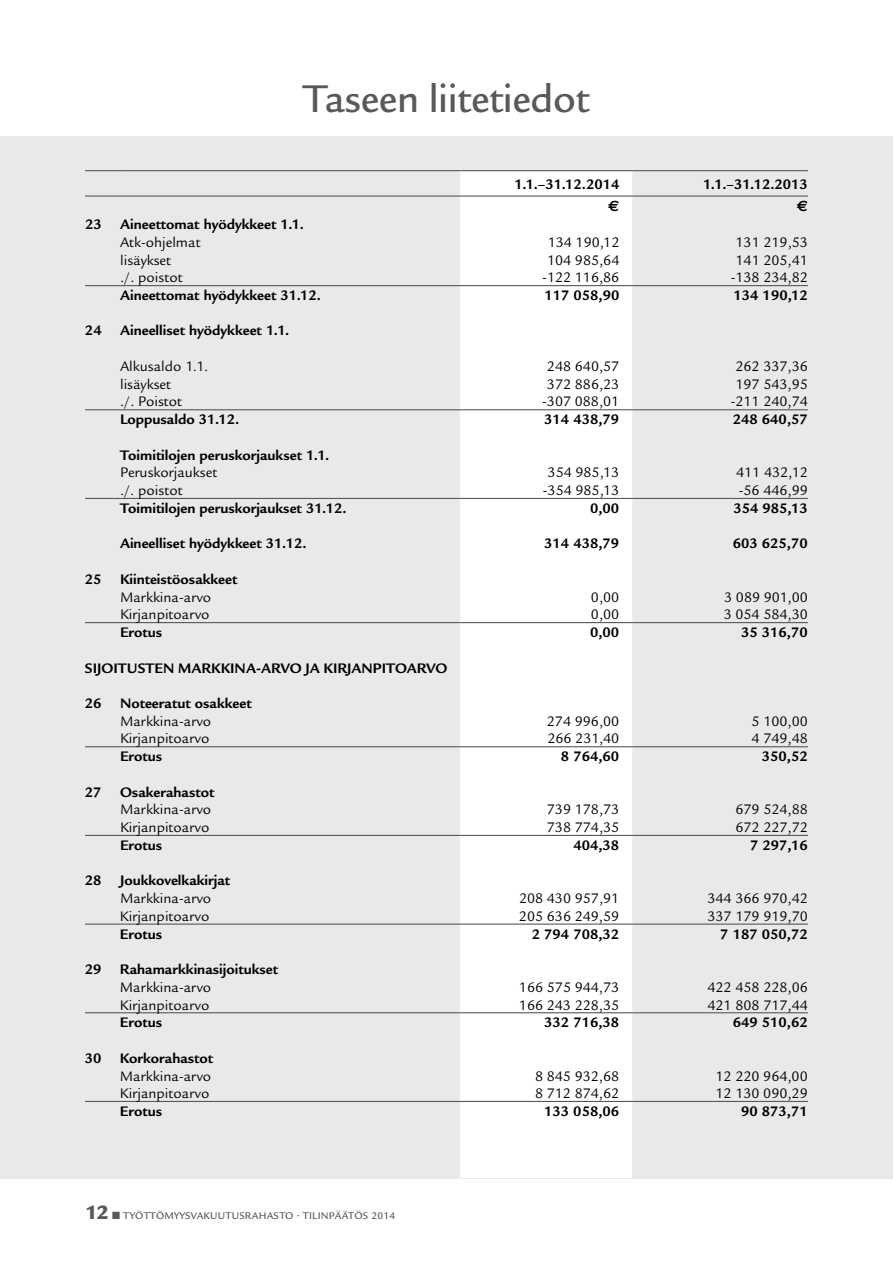
<style>
.page{position:relative;width:893px;height:1263px;background:#fff}
.page>*{position:absolute;margin:0;border:0;box-sizing:border-box;transform-origin:0 0}
.t1{font:500 42px "Legacy Sans";letter-spacing:-.01em;color:#58595b}
.t2{font:15px "Legacy Sans";color:#000}
.t3{font:700 15px "Legacy Sans";color:#000}
.t4{font:700 15px "Euro Sans";color:#000}
.t5{font:500 10.5px "Legacy Sans";letter-spacing:.025em;color:#58595b}
.s1{font-weight:900;font-size:21px}
</style>
<div class="page">
<div style="left:0;top:0;width:893px;height:1179px;background:#ebe9e7"></div>
<div style="left:0;top:0;width:893px;height:135px;background:#fff"></div>
<div style="left:460px;top:171px;width:172px;height:1007px;background:#fff"></div>
<hr style="left:85px;top:285px;width:35px;height:1px;background:#58595b">
<hr style="left:120px;top:285px;width:340px;height:1px;background:#58595b">
<hr style="left:632px;top:285px;width:176px;height:1px;background:#58595b">
<hr style="left:460px;top:285px;width:172px;height:1px;background:#58595b">
<hr style="left:85px;top:409px;width:35px;height:1px;background:#58595b">
<hr style="left:120px;top:409px;width:340px;height:1px;background:#58595b">
<hr style="left:632px;top:409px;width:176px;height:1px;background:#58595b">
<hr style="left:460px;top:409px;width:172px;height:1px;background:#58595b">
<hr style="left:85px;top:498px;width:35px;height:1px;background:#58595b">
<hr style="left:120px;top:498px;width:340px;height:1px;background:#58595b">
<hr style="left:632px;top:498px;width:176px;height:1px;background:#58595b">
<hr style="left:460px;top:498px;width:172px;height:1px;background:#58595b">
<hr style="left:85px;top:622px;width:35px;height:1px;background:#58595b">
<hr style="left:120px;top:622px;width:340px;height:1px;background:#58595b">
<hr style="left:632px;top:622px;width:176px;height:1px;background:#58595b">
<hr style="left:460px;top:622px;width:172px;height:1px;background:#58595b">
<hr style="left:85px;top:746px;width:35px;height:1px;background:#58595b">
<hr style="left:120px;top:746px;width:340px;height:1px;background:#58595b">
<hr style="left:632px;top:746px;width:176px;height:1px;background:#58595b">
<hr style="left:460px;top:746px;width:172px;height:1px;background:#58595b">
<hr style="left:85px;top:835px;width:35px;height:1px;background:#58595b">
<hr style="left:120px;top:835px;width:340px;height:1px;background:#58595b">
<hr style="left:632px;top:835px;width:176px;height:1px;background:#58595b">
<hr style="left:460px;top:835px;width:172px;height:1px;background:#58595b">
<hr style="left:85px;top:923px;width:35px;height:2px;background:#58595b">
<hr style="left:120px;top:923px;width:340px;height:2px;background:#58595b">
<hr style="left:632px;top:923px;width:176px;height:2px;background:#58595b">
<hr style="left:460px;top:923px;width:172px;height:2px;background:#58595b">
<hr style="left:85px;top:1012px;width:35px;height:1px;background:#58595b">
<hr style="left:120px;top:1012px;width:340px;height:1px;background:#58595b">
<hr style="left:632px;top:1012px;width:176px;height:1px;background:#58595b">
<hr style="left:460px;top:1012px;width:172px;height:1px;background:#58595b">
<hr style="left:85px;top:1101px;width:35px;height:1px;background:#58595b">
<hr style="left:120px;top:1101px;width:340px;height:1px;background:#58595b">
<hr style="left:632px;top:1101px;width:176px;height:1px;background:#58595b">
<hr style="left:460px;top:1101px;width:172px;height:1px;background:#58595b">
<hr style="left:85px;top:170px;width:35px;height:1px;background:#58595b">
<hr style="left:120px;top:170px;width:340px;height:1px;background:#58595b">
<hr style="left:460px;top:170px;width:172px;height:1px;background:#58595b">
<hr style="left:460px;top:195px;width:172px;height:2px;background:#58595b">
<hr style="left:632px;top:170px;width:176px;height:1px;background:#58595b">
<hr style="left:632px;top:195px;width:176px;height:2px;background:#58595b">
<hr style="left:85px;top:195px;width:35px;height:2px;background:#58595b">
<hr style="left:120px;top:195px;width:340px;height:2px;background:#58595b">
<h1 class="t1" style="left:303px;top:75px;width:288px">Taseen liitetiedot</h1>
<p class="t3" style="left:515px;top:175px;width:106px">1.1.–31.12.2014</p>
<p class="t3" style="left:703px;top:175px;width:106px">1.1.–31.12.2013</p>
<p class="t4" style="left:608px;top:197px;width:13px">€</p>
<p class="t4" style="left:797px;top:197px;width:13px">€</p>
<p class="t3" style="left:85px;top:216px;width:220px">23 Aineettomat hyödykkeet 1.1.</p>
<p class="t2" style="left:120px;top:234px;width:82px">Atk-ohjelmat</p>
<p class="t2" style="left:548px;top:234px;width:73px">134 190,12</p>
<p class="t2" style="left:736px;top:234px;width:74px">131 219,53</p>
<p class="t2" style="left:120px;top:251px;width:53px">lisäykset</p>
<p class="t2" style="left:547px;top:251px;width:74px">104 985,64</p>
<p class="t2" style="left:735px;top:251px;width:74px">141 205,41</p>
<p class="t2" style="left:120px;top:269px;width:64px">./. poistot</p>
<p class="t2" style="left:542px;top:269px;width:79px">-122 116,86</p>
<p class="t2" style="left:731px;top:269px;width:79px">-138 234,82</p>
<p class="t3" style="left:120px;top:287px;width:202px">Aineettomat hyödykkeet 31.12.</p>
<p class="t3" style="left:544px;top:287px;width:77px">117 058,90</p>
<p class="t3" style="left:733px;top:287px;width:76px">134 190,12</p>
<p class="t3" style="left:85px;top:322px;width:206px">24 Aineelliset hyödykkeet 1.1.</p>
<p class="t2" style="left:120px;top:358px;width:90px">Alkusaldo 1.1.</p>
<p class="t2" style="left:547px;top:358px;width:74px">248 640,57</p>
<p class="t2" style="left:735px;top:358px;width:74px">262 337,36</p>
<p class="t2" style="left:120px;top:375px;width:53px">lisäykset</p>
<p class="t2" style="left:547px;top:375px;width:74px">372 886,23</p>
<p class="t2" style="left:735px;top:375px;width:74px">197 543,95</p>
<p class="t2" style="left:120px;top:393px;width:64px">./. Poistot</p>
<p class="t2" style="left:542px;top:393px;width:79px">-307 088,01</p>
<p class="t2" style="left:731px;top:393px;width:79px">-211 240,74</p>
<p class="t3" style="left:120px;top:411px;width:121px">Loppusaldo 31.12.</p>
<p class="t3" style="left:544px;top:411px;width:77px">314 438,79</p>
<p class="t3" style="left:733px;top:411px;width:77px">248 640,57</p>
<p class="t3" style="left:120px;top:446px;width:211px">Toimitilojen peruskorjaukset 1.1.</p>
<p class="t2" style="left:120px;top:464px;width:99px">Peruskorjaukset</p>
<p class="t2" style="left:548px;top:464px;width:73px">354 985,13</p>
<p class="t2" style="left:736px;top:464px;width:73px">411 432,12</p>
<p class="t2" style="left:120px;top:482px;width:64px">./. poistot</p>
<p class="t2" style="left:543px;top:482px;width:78px">-354 985,13</p>
<p class="t2" style="left:739px;top:482px;width:71px">-56 446,99</p>
<p class="t3" style="left:120px;top:499px;width:228px">Toimitilojen peruskorjaukset 31.12.</p>
<p class="t3" style="left:590px;top:499px;width:31px">0,00</p>
<p class="t3" style="left:733px;top:499px;width:76px">354 985,13</p>
<p class="t3" style="left:120px;top:535px;width:188px">Aineelliset hyödykkeet 31.12.</p>
<p class="t3" style="left:544px;top:535px;width:77px">314 438,79</p>
<p class="t3" style="left:733px;top:535px;width:77px">603 625,70</p>
<p class="t3" style="left:85px;top:570px;width:154px">25 Kiinteistöosakkeet</p>
<p class="t2" style="left:120px;top:588px;width:93px">Markkina-arvo</p>
<p class="t2" style="left:591px;top:588px;width:30px">0,00</p>
<p class="t2" style="left:724px;top:588px;width:85px">3 089 901,00</p>
<p class="t2" style="left:120px;top:606px;width:91px">Kirjanpitoarvo</p>
<p class="t2" style="left:591px;top:606px;width:30px">0,00</p>
<p class="t2" style="left:724px;top:606px;width:86px">3 054 584,30</p>
<p class="t3" style="left:120px;top:624px;width:44px">Erotus</p>
<p class="t3" style="left:590px;top:624px;width:31px">0,00</p>
<p class="t3" style="left:741px;top:624px;width:68px">35 316,70</p>
<p class="t3" style="left:85px;top:659px;width:364px">SIJOITUSTEN MARKKINA-ARVO JA KIRJANPITOARVO</p>
<p class="t3" style="left:85px;top:695px;width:168px">26 Noteeratut osakkeet</p>
<p class="t2" style="left:120px;top:712px;width:93px">Markkina-arvo</p>
<p class="t2" style="left:547px;top:712px;width:74px">274 996,00</p>
<p class="t2" style="left:752px;top:712px;width:58px">5 100,00</p>
<p class="t2" style="left:120px;top:730px;width:91px">Kirjanpitoarvo</p>
<p class="t2" style="left:547px;top:730px;width:73px">266 231,40</p>
<p class="t2" style="left:752px;top:730px;width:58px">4 749,48</p>
<p class="t3" style="left:120px;top:748px;width:44px">Erotus</p>
<p class="t3" style="left:561px;top:748px;width:60px">8 764,60</p>
<p class="t3" style="left:762px;top:748px;width:47px">350,52</p>
<p class="t3" style="left:85px;top:783px;width:131px">27 Osakerahastot</p>
<p class="t2" style="left:120px;top:801px;width:93px">Markkina-arvo</p>
<p class="t2" style="left:547px;top:801px;width:74px">739 178,73</p>
<p class="t2" style="left:735px;top:801px;width:74px">679 524,88</p>
<p class="t2" style="left:120px;top:819px;width:91px">Kirjanpitoarvo</p>
<p class="t2" style="left:547px;top:819px;width:74px">738 774,35</p>
<p class="t2" style="left:735px;top:819px;width:74px">672 227,72</p>
<p class="t3" style="left:120px;top:836px;width:44px">Erotus</p>
<p class="t3" style="left:573px;top:836px;width:47px">404,38</p>
<p class="t3" style="left:750px;top:836px;width:59px">7 297,16</p>
<p class="t3" style="left:85px;top:872px;width:147px">28 Joukkovelkakirjat</p>
<p class="t2" style="left:120px;top:890px;width:93px">Markkina-arvo</p>
<p class="t2" style="left:519px;top:890px;width:102px">208 430 957,91</p>
<p class="t2" style="left:707px;top:890px;width:102px">344 366 970,42</p>
<p class="t2" style="left:120px;top:908px;width:91px">Kirjanpitoarvo</p>
<p class="t2" style="left:519px;top:908px;width:102px">205 636 249,59</p>
<p class="t2" style="left:707px;top:908px;width:102px">337 179 919,70</p>
<p class="t3" style="left:120px;top:925px;width:44px">Erotus</p>
<p class="t3" style="left:532px;top:925px;width:89px">2 794 708,32</p>
<p class="t3" style="left:720px;top:925px;width:89px">7 187 050,72</p>
<p class="t3" style="left:85px;top:961px;width:195px">29 Rahamarkkinasijoitukset</p>
<p class="t2" style="left:120px;top:978px;width:93px">Markkina-arvo</p>
<p class="t2" style="left:519px;top:978px;width:102px">166 575 944,73</p>
<p class="t2" style="left:707px;top:978px;width:102px">422 458 228,06</p>
<p class="t2" style="left:120px;top:996px;width:91px">Kirjanpitoarvo</p>
<p class="t2" style="left:519px;top:996px;width:102px">166 243 228,35</p>
<p class="t2" style="left:707px;top:996px;width:102px">421 808 717,44</p>
<p class="t3" style="left:120px;top:1014px;width:44px">Erotus</p>
<p class="t3" style="left:544px;top:1014px;width:77px">332 716,38</p>
<p class="t3" style="left:733px;top:1014px;width:77px">649 510,62</p>
<p class="t3" style="left:85px;top:1049px;width:130px">30 Korkorahastot</p>
<p class="t2" style="left:120px;top:1067px;width:93px">Markkina-arvo</p>
<p class="t2" style="left:535px;top:1067px;width:86px">8 845 932,68</p>
<p class="t2" style="left:715px;top:1067px;width:94px">12 220 964,00</p>
<p class="t2" style="left:120px;top:1085px;width:91px">Kirjanpitoarvo</p>
<p class="t2" style="left:535px;top:1085px;width:86px">8 712 874,62</p>
<p class="t2" style="left:715px;top:1085px;width:94px">12 130 090,29</p>
<p class="t3" style="left:120px;top:1102px;width:44px">Erotus</p>
<p class="t3" style="left:544px;top:1102px;width:77px">133 058,06</p>
<p class="t3" style="left:741px;top:1102px;width:68px">90 873,71</p>
<p class="t5" style="left:85px;top:1209px;width:311px"><span class="s1">12</span> ■ TYÖTTÖMYYSVAKUUTUSRAHASTO • TILINPÄÄTÖS 2014</p>
</div>
